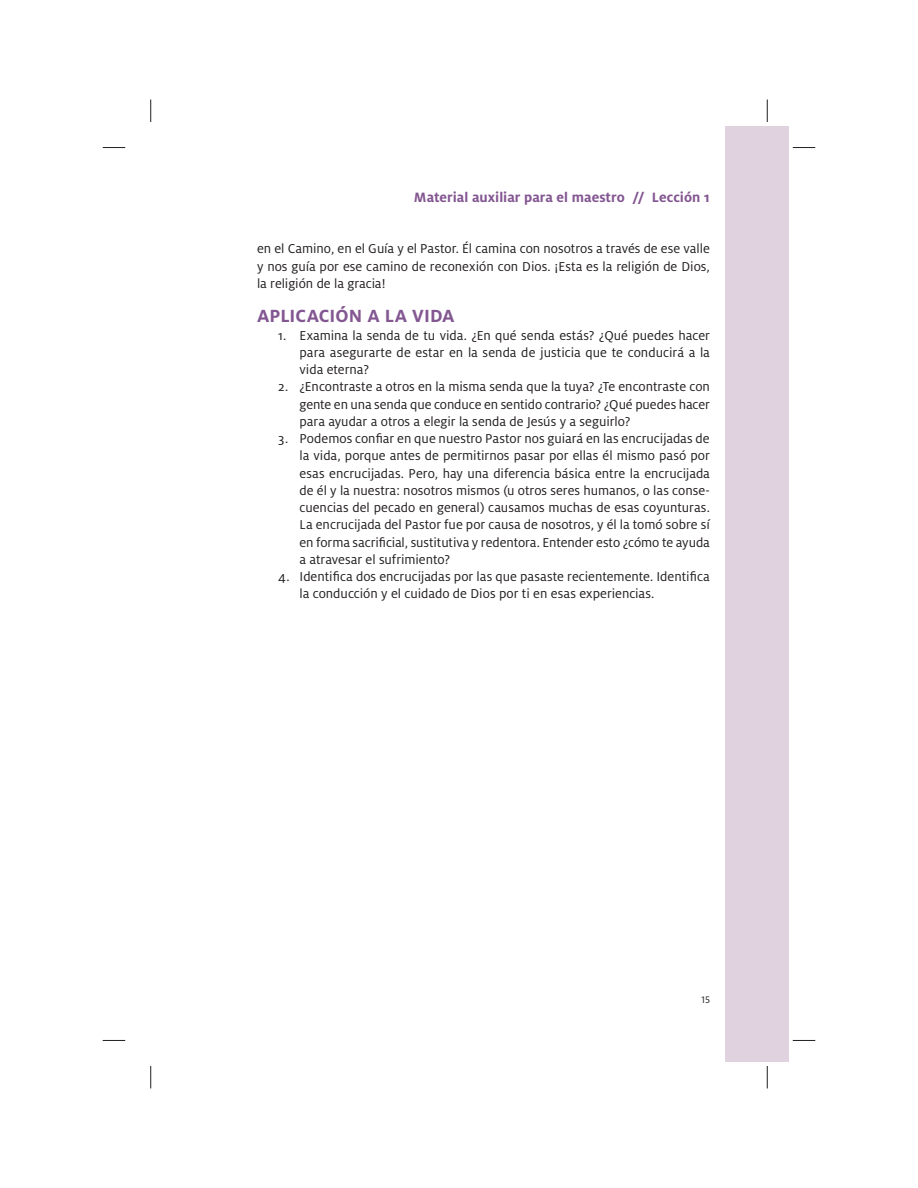
<style>
.page{position:relative;width:918px;height:1188px;background:#fff}
.page>*{position:absolute;margin:0;border:0;box-sizing:border-box;transform-origin:0 0}
.t1{font:700 19.5px "Milo Pro";letter-spacing:.005em;color:#835791}
.t2{font:700 15px "Milo Pro";color:#835791}
.t3{font:14.25px/17.2px "Milo Pro";color:#231f20;text-align:justify}
.t4{font:10.5px "Milo Pro";color:#231f20}
</style>
<div class="page">
<div style="left:725px;top:126px;width:64px;height:936px;background:#e0d2df"></div>
<svg style="left:103px;top:147px;width:22px;height:1px"></svg>
<svg style="left:793px;top:147px;width:22px;height:1px"></svg>
<svg style="left:103px;top:1040px;width:22px;height:1px"></svg>
<svg style="left:793px;top:1040px;width:22px;height:1px"></svg>
<svg style="left:150px;top:100px;width:1px;height:22px"></svg>
<svg style="left:150px;top:1066px;width:1px;height:22px"></svg>
<svg style="left:767px;top:100px;width:1px;height:22px"></svg>
<svg style="left:767px;top:1066px;width:1px;height:22px"></svg>
<p class="t2" style="left:414px;top:191px;width:297px">Material auxiliar para el maestro // Lección 1</p>
<p class="t3" style="left:257px;top:241px;width:454px">en el Camino, en el Guía y el Pastor. Él camina con nosotros a través de ese valle y nos guía por ese camino de reconexión con Dios. ¡Esta es la religión de Dios, la religión de la gracia!</p>
<h1 class="t1" style="left:257px;top:308px;width:199px">APLICACIÓN A LA VIDA</h1>
<p class="t3" style="left:300px;top:327px;width:412px;text-indent:-21px">1. Examina la senda de tu vida. ¿En qué senda estás? ¿Qué puedes hacer para asegurarte de estar en la senda de justicia que te conducirá a la vida eterna?</p>
<p class="t3" style="left:300px;top:379px;width:412px;text-indent:-21px">2. ¿Encontraste a otros en la misma senda que la tuya? ¿Te encontraste con gente en una senda que conduce en sentido contrario? ¿Qué puedes hacer para ayudar a otros a elegir la senda de Jesús y a seguirlo?</p>
<p class="t3" style="left:300px;top:431px;width:412px;text-indent:-21px">3. Podemos confiar en que nuestro Pastor nos guiará en las encrucijadas de la vida, porque antes de permitirnos pasar por ellas él mismo pasó por esas encrucijadas. Pero, hay una diferencia básica entre la encrucijada de él y la nuestra: nosotros mismos (u otros seres humanos, o las conse&shy;cuencias del pecado en general) causamos muchas de esas coyunturas.<br>La encrucijada del Pastor fue por causa de nosotros, y él la tomó sobre sí en forma sacrificial, sustitutiva y redentora. Entender esto ¿cómo te ayuda a atravesar el sufrimiento?</p>
<p class="t3" style="left:300px;top:569px;width:412px;text-indent:-21px">4. Identifica dos encrucijadas por las que pasaste recientemente. Identifica la conducción y el cuidado de Dios por ti en esas experiencias.</p>
<p class="t4" style="left:701px;top:996px;width:10px">15</p>
</div>
